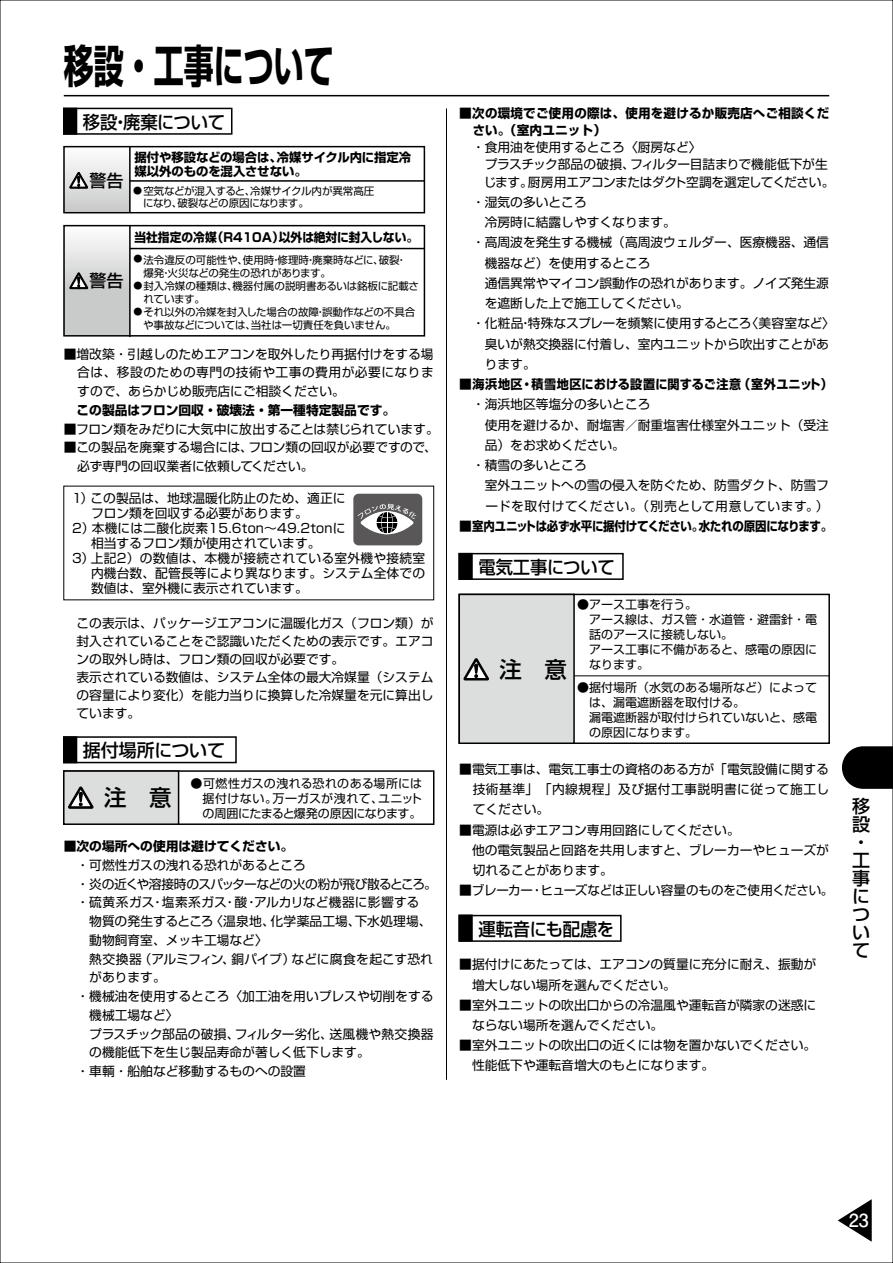
<style>
.page{position:relative;width:893px;height:1263px;background:#fff}
.page>*{position:absolute;margin:0;border:0;box-sizing:border-box;transform-origin:0 0}
.t1{font:700 45px "Shin Go Pr 5";color:#000;scale:.67 1}
.t2{font:500 22.5px "Shin Go Pr 5";color:#000}
.t3{font:500 18px "Shin Go Pr 5";letter-spacing:-.005em;color:#000;scale:.96 1}
.t4{font:500 18px/18px "Shin Go Pr 5";letter-spacing:-.005em;color:#000}
.t5{font:700 18px "Futo Go B101 Pr 5";color:#fff}
.t6{font:500 16.95px "Shin Go Pr 5";color:#000}
.t7{font:12.75px/20.2px "Shin Go Pr 5";color:#000}
.t8{font:12.75px/18.8px "Shin Go Pr 5";letter-spacing:-.02em;color:#000}
.t9{font:12.75px "Shin Go Pr 5";letter-spacing:.02em;color:#000}
.t10{font:700 12.75px/20.2px "Shin Go Pr 5";letter-spacing:.02em;color:#000;scale:.95 1}
.t11{font:700 12.75px/17.2px "Shin Go Pr 5";letter-spacing:.02em;color:#000}
.t12{font:700 12.75px "Shin Go Pr 5";letter-spacing:-.025em;color:#000;scale:.9 1}
.t13{font:12.75px "Shin Go Pr 5";letter-spacing:.05em;color:#000}
.t14{font:700 12.75px "Shin Go Pr 5";color:#000}
.t15{font:700 12.3px/14.9px "Shin Go Pr 5";color:#000}
.t16{font:700 12.3px "Shin Go Pr 5";color:#000;scale:.95 1}
.t17{font:12px/15px "Shin Go Pr 5";color:#000;text-align:justify}
.t18{font:10.5px/13.2px "Shin Go Pr 5";color:#000}
.t19{font:9px "Shin Go Pr 5";color:#000}
.s1{font-weight:700}
.s2{font-weight:400}
</style>
<div class="page">
<svg style="left:838px;top:1199px;width:34px;height:43px"></svg>
<svg style="left:842px;top:746px;width:51px;height:43px"></svg>
<div style="left:64px;top:225px;width:66px;height:111px;background:linear-gradient(to bottom,#f5f5f5,#bcbdbd)"></div>
<svg style="left:70px;top:273px;width:18px;height:16px"></svg>
<hr style="left:129px;top:225px;width:2px;height:112px;background:#000">
<div style="left:63px;top:225px;width:362px;height:112px;border:2px solid #000"></div>
<hr style="left:130px;top:248px;width:294px;height:1px;background:#000">
<div style="left:63px;top:108px;width:169px;height:27px;border:2px solid #000"></div>
<div style="left:458px;top:915px;width:164px;height:27px;border:2px solid #000"></div>
<div style="left:63px;top:736px;width:174px;height:27px;border:2px solid #000"></div>
<div style="left:458px;top:553px;width:166px;height:27px;border:2px solid #000"></div>
<hr style="left:574px;top:675px;width:255px;height:1px;background:#000">
<hr style="left:64px;top:95px;width:765px;height:1px;background:#000">
<hr style="left:446px;top:108px;width:1px;height:972px;background:#000">
<div style="left:64px;top:108px;width:13px;height:26px;background:#000"></div>
<div style="left:63px;top:108px;width:14px;height:27px;border:2px solid #000"></div>
<div style="left:63px;top:770px;width:371px;height:55px;border:2px solid #000"></div>
<div style="left:64px;top:771px;width:115px;height:53px;background:#dcdddd"></div>
<div style="left:63px;top:770px;width:116px;height:55px;border:2px solid #000"></div>
<svg style="left:68px;top:786px;width:25px;height:23px"></svg>
<div style="left:459px;top:915px;width:13px;height:26px;background:#000"></div>
<div style="left:458px;top:914px;width:15px;height:27px;border:2px solid #000"></div>
<div style="left:64px;top:737px;width:13px;height:25px;background:#000"></div>
<div style="left:63px;top:736px;width:14px;height:27px;border:2px solid #000"></div>
<div style="left:458px;top:594px;width:372px;height:150px;border:2px solid #000"></div>
<div style="left:459px;top:594px;width:115px;height:149px;background:#dcdddd"></div>
<div style="left:458px;top:594px;width:117px;height:150px;border:2px solid #000"></div>
<svg style="left:463px;top:658px;width:26px;height:22px"></svg>
<div style="left:459px;top:554px;width:13px;height:25px;background:#000"></div>
<div style="left:458px;top:553px;width:15px;height:27px;border:2px solid #000"></div>
<div style="left:353px;top:494px;width:69px;height:51px;background:#595757;border-radius:5px"></div>
<svg style="left:357px;top:504px;width:59px;height:30px"></svg>
<svg style="left:66px;top:159px;width:63px;height:51px"></svg>
<svg style="left:70px;top:172px;width:18px;height:16px"></svg>
<hr style="left:129px;top:146px;width:2px;height:67px;background:#000">
<div style="left:63px;top:146px;width:362px;height:67px;border:2px solid #000"></div>
<hr style="left:130px;top:180px;width:294px;height:2px;background:#000">
<h1 class="t1" style="left:64px;top:30px;width:404px">移設・工事について</h1>
<h3 class="t3" style="left:83px;top:107px;width:150px">移設・廃棄について</h3>
<h3 class="t6" style="left:89px;top:166px;width:35px">警告</h3>
<h3 class="t6" style="left:89px;top:267px;width:35px">警告</h3>
<p class="t15" style="left:134px;top:149px;width:278px">据付や移設などの場合は、冷媒サイクル内に指定冷媒以外のものを混入させない。</p>
<p class="t18" style="left:143px;top:183px;width:233px;line-height:12.6px">空気などが混入すると、冷媒サイクル内が異常高圧になり、破裂などの原因になります。</p>
<p class="t19" style="left:133px;top:183px;width:10px">●</p>
<p class="t16" style="left:134px;top:227px;width:300px">当社指定の冷媒（R410A）以外は絶対に封入しない。</p>
<p class="t18" style="left:143px;top:252px;width:277px">法令違反の可能性や、使用時・修理時・廃棄時などに、破裂・爆発・火災などの発生の恐れがあります。<br>封入冷媒の種類は、機器付属の説明書あるいは銘板に記載されています。<br>それ以外の冷媒を封入した場合の故障・誤動作などの不具合や事故などについては、当社は一切責任を負いません。</p>
<p class="t19" style="left:133px;top:251px;width:10px">●</p>
<p class="t19" style="left:133px;top:278px;width:10px">●</p>
<p class="t19" style="left:133px;top:304px;width:10px">●</p>
<p class="t7" style="left:77px;top:343px;width:358px;line-height:18.8px;text-align:justify;text-indent:-14px">■増改築・引越しのためエアコンを取外したり再据付けをする場合は、移設のための専門の技術や工事の費用が必要になりますので、あらかじめ販売店にご相談ください。</p>
<p class="t14" style="left:64px;top:400px;width:333px">　この製品はフロン回収・破壊法・第一種特定製品です。</p>
<p class="t7" style="left:64px;top:418px;width:377px">■フロン類をみだりに大気中に放出することは禁じられています。</p>
<p class="t7" style="left:77px;top:437px;width:361px;line-height:18.8px;text-indent:-14px">■この製品を廃棄する場合には、フロン類の回収が必要ですので、必ず専門の回収業者に依頼してください。</p>
<p class="t7" style="left:72px;top:487px;width:275px">1）この製品は、地球温暖化防止のため、適正に</p>
<p class="t7" style="left:91px;top:502px;width:218px">フロン類を回収する必要があります。</p>
<p class="t9" style="left:72px;top:518px;width:275px">2）本機には二酸化炭素15.6ton～49.2tonに</p>
<p class="t7" style="left:91px;top:532px;width:231px">相当するフロン類が使用されています。</p>
<p class="t9" style="left:72px;top:548px;width:354px">3）上記2）の数値は、本機が接続されている室外機や接続室</p>
<p class="t7" style="left:91px;top:562px;width:336px">内機台数、配管長等により異なります。システム全体での</p>
<p class="t7" style="left:91px;top:577px;width:218px">数値は、室外機に表示されています。</p>
<p class="t7" style="left:77px;top:613px;width:358px;line-height:18px">この表示は、パッケージエアコンに温暖化ガス（フロン類）が封入されていることをご認識いただくための表示です。エアコンの取外し時は、フロン類の回収が必要です。<br>表示されている数値は、システム全体の最大冷媒量（システムの容量により変化）を能力当りに換算した冷媒量を元に算出しています。</p>
<h3 class="t4" style="left:83px;top:740px;width:144px">据付場所について</h3>
<h2 class="t2" style="left:104px;top:779px;width:69px">注　意</h2>
<p class="t17" style="left:203px;top:774px;width:221px;text-indent:-12px">●可燃性ガスの洩れる恐れのある場所には据付けない。万一ガスが洩れて、ユニットの周囲にたまると爆発の原因になります。</p>
<p class="t8" style="left:64px;top:836px;width:375px">■<span class="s1">次の場所への使用は避けてください。<br></span>　・可燃性ガスの洩れる恐れがあるところ<br>　・炎の近くや溶接時のスパッターなどの火の粉が飛び散るところ。　・硫黄系ガス・塩素系ガス・酸・アルカリなど機器に影響する</p>
<p class="t7" style="left:89px;top:910px;width:344px">物質の発生するところ〈温泉地、化学薬品工場、下水処理場、</p>
<p class="t7" style="left:89px;top:929px;width:180px">動物飼育室、メッキ工場など〉</p>
<p class="t7" style="left:89px;top:947px;width:345px">熱交換器（アルミフィン、銅パイプ）などに腐食を起こす恐れ</p>
<p class="t7" style="left:89px;top:966px;width:78px">があります。</p>
<p class="t7" style="left:64px;top:985px;width:371px">　・機械油を使用するところ〈加工油を用いプレスや切削をする</p>
<p class="t7" style="left:89px;top:1004px;width:91px">機械工場など〉</p>
<p class="t7" style="left:89px;top:1022px;width:346px">プラスチック部品の破損、フィルター劣化、送風機や熱交換器</p>
<p class="t7" style="left:89px;top:1041px;width:282px">の機能低下を生じ製品寿命が著しく低下します。</p>
<p class="t7" style="left:64px;top:1060px;width:244px">　・車輌・船舶など移動するものへの設置</p>
<p class="t11" style="left:473px;top:103px;width:358px;text-indent:-13px"><span class="s2">■</span>次の環境でご使用の際は、使用を避けるか販売店へご相談ください。（室内ユニット）</p>
<p class="t7" style="left:484px;top:137px;width:352px;line-height:17.2px;text-indent:-24px">　・食用油を使用するところ〈厨房など〉<br>プラスチック部品の破損、フィルター目詰まりで機能低下が生じます。厨房用エアコンまたはダクト空調を選定してください。</p>
<p class="t7" style="left:472px;top:191px;width:116px">・湿気の多いところ</p>
<p class="t7" style="left:485px;top:211px;width:193px">冷房時に結露しやすくなります。</p>
<p class="t7" style="left:459px;top:231px;width:371px">　・高周波を発生する機械（高周波ウェルダー、医療機器、通信</p>
<p class="t7" style="left:485px;top:251px;width:167px">機器など）を使用するところ</p>
<p class="t7" style="left:485px;top:272px;width:346px">通信異常やマイコン誤動作の恐れがあります。ノイズ発生源</p>
<p class="t7" style="left:485px;top:292px;width:205px">を遮断した上で施工してください。</p>
<p class="t7" style="left:459px;top:312px;width:377px">　・化粧品・特殊なスプレーを頻繁に使用するところ〈美容室など〉</p>
<p class="t7" style="left:485px;top:332px;width:346px">臭いが熱交換器に付着し、室内ユニットから吹出すことがあ</p>
<p class="t7" style="left:459px;top:353px;width:78px">　　ります。</p>
<p class="t10" style="left:459px;top:373px;width:394px"><span class="s2">■</span>海浜地区・積雪地区における設置に関するご注意（室外ユニット）<span class="s2">　・海浜地区等塩分の多いところ</span></p>
<p class="t7" style="left:485px;top:413px;width:346px">使用を避けるか、耐塩害／耐重塩害仕様室外ユニット（受注</p>
<p class="t7" style="left:485px;top:434px;width:142px">品）をお求めください。</p>
<p class="t7" style="left:459px;top:454px;width:129px">　・積雪の多いところ</p>
<p class="t7" style="left:459px;top:474px;width:371px">　　室外ユニットへの雪の侵入を防ぐため、防雪ダクト、防雪フ</p>
<p class="t13" style="left:485px;top:495px;width:344px">ードを取付けてください。（別売として用意しています。）</p>
<p class="t12" style="left:459px;top:516px;width:416px"><span class="s2">■</span>室内ユニットは必ず水平に据付けてください。水たれの原因になります。</p>
<h3 class="t3" style="left:478px;top:552px;width:144px">電気工事について</h3>
<h2 class="t2" style="left:500px;top:651px;width:69px">注　意</h2>
<p class="t17" style="left:577px;top:596px;width:121px">●アース工事を行う。</p>
<p class="t17" style="left:577px;top:611px;width:241px">　アース線は、ガス管・水道管・避雷針・電</p>
<p class="t17" style="left:589px;top:626px;width:145px">話のアースに接続しない。</p>
<p class="t17" style="left:577px;top:641px;width:241px">　アース工事に不備があると、感電の原因に</p>
<p class="t17" style="left:589px;top:656px;width:61px">なります。</p>
<p class="t17" style="left:577px;top:679px;width:241px">●据付場所（水気のある場所など）によって</p>
<p class="t17" style="left:589px;top:694px;width:157px">は、漏電遮断器を取付ける。</p>
<p class="t17" style="left:577px;top:709px;width:241px">　漏電遮断器が取付けられていないと、感電</p>
<p class="t17" style="left:589px;top:724px;width:109px">の原因になります。</p>
<p class="t7" style="left:473px;top:758px;width:358px;text-align:justify;text-indent:-14px">■電気工事は、電気工事士の資格のある方が「電気設備に関する技術基準」「内線規程」及び据付工事説明書に従って施工してください。</p>
<p class="t7" style="left:459px;top:818px;width:282px">■電源は必ずエアコン専用回路にしてください。</p>
<p class="t7" style="left:459px;top:839px;width:371px">　他の電気製品と回路を共用しますと、ブレーカーやヒューズが</p>
<p class="t7" style="left:473px;top:859px;width:142px">切れることがあります。</p>
<p class="t8" style="left:459px;top:880px;width:376px">■ブレーカー・ヒューズなどは正しい容量のものをご使用ください。</p>
<h3 class="t3" style="left:478px;top:914px;width:143px">運転音にも配慮を</h3>
<p class="t7" style="left:459px;top:953px;width:359px">■据付けにあたっては、エアコンの質量に充分に耐え、振動が　増大しない場所を選んでください。</p>
<p class="t7" style="left:459px;top:993px;width:359px">■室外ユニットの吹出口からの冷温風や運転音が隣家の迷惑に　ならない場所を選んでください。</p>
<p class="t7" style="left:459px;top:1034px;width:359px">■室外ユニットの吹出口の近くには物を置かないでください。　性能低下や運転音増大のもとになります。</p>
<h3 class="t4" style="left:852px;top:796px;width:19px">移設・工事について</h3>
<h3 class="t5" style="left:849px;top:1206px;width:22px">23</h3>
</div>
